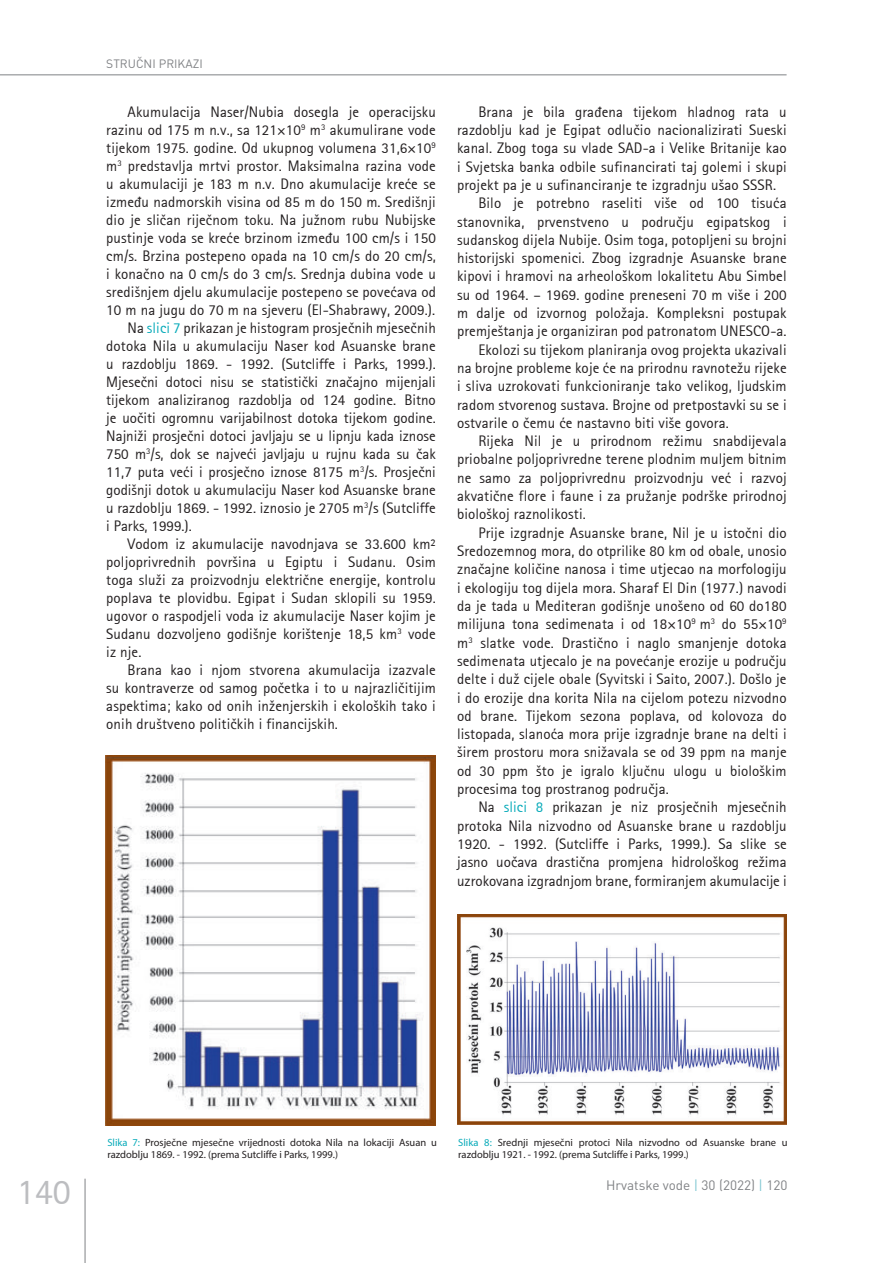
<style>
.page{position:relative;width:893px;height:1263px;background:#fff}
.page>*{position:absolute;margin:0;border:0;box-sizing:border-box;transform-origin:0 0}
.t1{font:36px "Agfa Rotis Sans Serif";color:#bcbdc0}
.t2{font:15px "Agfa Rotis Sans Serif";letter-spacing:.01em;color:#231f20}
.t3{font:13.5px "DIN Pro";color:#808285}
.t4{font:12px "DIN Pro";color:#808285}
.t5{font:10.5px/12px "Myriad Pro";color:#231f20}
.s1{color:#07aab9}
.s2{color:#7dc6d1}
</style>
<div class="page">
<hr style="left:85px;top:1179px;width:1px;height:84px;background:#808285">
<hr style="left:0;top:75px;width:787px;height:1px;background:#808285">
<img style="left:106px;top:756px;width:330px;height:370px">
<img style="left:457px;top:914px;width:330px;height:211px">
<p class="t4" style="left:106px;top:55px;width:98px">STRUČNI PRIKAZI</p>
<p class="t2" style="left:128px;top:103px;width:310px">Akumulacija Naser/Nubia dosegla je operacijsku</p>
<p class="t2" style="left:106px;top:121px;width:331px">razinu od 175 m n.v., sa 121×10<sup>9</sup> m<sup>3</sup> akumulirane vode</p>
<p class="t2" style="left:106px;top:139px;width:331px">tijekom 1975. godine. Od ukupnog volumena 31,6×10<sup>9</sup></p>
<p class="t2" style="left:106px;top:157px;width:331px">m<sup>3</sup> predstavlja mrtvi prostor. Maksimalna razina vode</p>
<p class="t2" style="left:106px;top:175px;width:331px">u akumulaciji je 183 m n.v. Dno akumulacije kreće se</p>
<p class="t2" style="left:106px;top:193px;width:331px">između nadmorskih visina od 85 m do 150 m. Središnji</p>
<p class="t2" style="left:106px;top:211px;width:331px">dio je sličan riječnom toku. Na južnom rubu Nubijske</p>
<p class="t2" style="left:106px;top:229px;width:331px">pustinje voda se kreće brzinom između 100 cm/s i 150</p>
<p class="t2" style="left:106px;top:247px;width:331px">cm/s. Brzina postepeno opada na 10 cm/s do 20 cm/s,</p>
<p class="t2" style="left:106px;top:265px;width:331px">i konačno na 0 cm/s do 3 cm/s. Srednja dubina vode u</p>
<p class="t2" style="left:106px;top:283px;width:331px">središnjem djelu akumulacije postepeno se povećava od</p>
<p class="t2" style="left:106px;top:301px;width:330px">10 m na jugu do 70 m na sjeveru (El-Shabrawy, 2009.).</p>
<p class="t2" style="left:128px;top:319px;width:310px">Na <span class="s1">slici 7</span> prikazan je histogram prosječnih mjesečnih</p>
<p class="t2" style="left:106px;top:337px;width:331px">dotoka Nila u akumulaciju Naser kod Asuanske brane</p>
<p class="t2" style="left:106px;top:355px;width:331px">u razdoblju 1869. - 1992. (Sutcliffe i Parks, 1999.).</p>
<p class="t2" style="left:106px;top:373px;width:331px">Mjesečni dotoci nisu se statistički značajno mijenjali</p>
<p class="t2" style="left:106px;top:391px;width:331px">tijekom analiziranog razdoblja od 124 godine. Bitno</p>
<p class="t2" style="left:106px;top:409px;width:331px">je uočiti ogromnu varijabilnost dotoka tijekom godine.</p>
<p class="t2" style="left:106px;top:427px;width:331px">Najniži prosječni dotoci javljaju se u lipnju kada iznose</p>
<p class="t2" style="left:106px;top:445px;width:331px">750 m<sup>3</sup>/s, dok se najveći javljaju u rujnu kada su čak</p>
<p class="t2" style="left:106px;top:463px;width:331px">11,7 puta veći i prosječno iznose 8175 m<sup>3</sup>/s. Prosječni</p>
<p class="t2" style="left:106px;top:481px;width:331px">godišnji dotok u akumulaciju Naser kod Asuanske brane</p>
<p class="t2" style="left:106px;top:499px;width:331px">u razdoblju 1869. - 1992. iznosio je 2705 m<sup>3</sup>/s (Sutcliffe</p>
<p class="t2" style="left:106px;top:517px;width:87px">i Parks, 1999.).</p>
<p class="t2" style="left:128px;top:535px;width:310px">Vodom iz akumulacije navodnjava se 33.600 km²</p>
<p class="t2" style="left:106px;top:553px;width:331px">poljoprivrednih površina u Egiptu i Sudanu. Osim</p>
<p class="t2" style="left:106px;top:571px;width:331px">toga služi za proizvodnju električne energije, kontrolu</p>
<p class="t2" style="left:106px;top:589px;width:331px">poplava te plovidbu. Egipat i Sudan sklopili su 1959.</p>
<p class="t2" style="left:106px;top:607px;width:331px">ugovor o raspodjeli voda iz akumulacije Naser kojim je</p>
<p class="t2" style="left:106px;top:625px;width:331px">Sudanu dozvoljeno godišnje korištenje 18,5 km<sup>3</sup> vode</p>
<p class="t2" style="left:106px;top:643px;width:37px">iz nje.</p>
<p class="t2" style="left:128px;top:661px;width:310px">Brana kao i njom stvorena akumulacija izazvale</p>
<p class="t2" style="left:106px;top:679px;width:331px">su kontraverze od samog početka i to u najrazličitijim</p>
<p class="t2" style="left:106px;top:697px;width:331px">aspektima; kako od onih inženjerskih i ekoloških tako i</p>
<p class="t2" style="left:106px;top:715px;width:233px">onih društveno političkih i financijskih.</p>
<p class="t2" style="left:478px;top:103px;width:310px">Brana je bila građena tijekom hladnog rata u</p>
<p class="t2" style="left:457px;top:121px;width:331px">razdoblju kad je Egipat odlučio nacionalizirati Sueski</p>
<p class="t2" style="left:457px;top:139px;width:331px">kanal. Zbog toga su vlade SAD-a i Velike Britanije kao</p>
<p class="t2" style="left:457px;top:158px;width:331px">i Svjetska banka odbile sufinancirati taj golemi i skupi</p>
<p class="t2" style="left:457px;top:176px;width:321px">projekt pa je u sufinanciranje te izgradnju ušao SSSR.</p>
<p class="t2" style="left:478px;top:194px;width:310px">Bilo je potrebno raseliti više od 100 tisuća</p>
<p class="t2" style="left:457px;top:212px;width:331px">stanovnika, prvenstveno u području egipatskog i</p>
<p class="t2" style="left:457px;top:231px;width:331px">sudanskog dijela Nubije. Osim toga, potopljeni su brojni</p>
<p class="t2" style="left:457px;top:249px;width:331px">historijski spomenici. Zbog izgradnje Asuanske brane</p>
<p class="t2" style="left:457px;top:267px;width:331px">kipovi i hramovi na arheološkom lokalitetu Abu Simbel</p>
<p class="t2" style="left:457px;top:286px;width:331px">su od 1964. – 1969. godine preneseni 70 m više i 200</p>
<p class="t2" style="left:457px;top:304px;width:331px">m dalje od izvornog položaja. Kompleksni postupak</p>
<p class="t2" style="left:457px;top:322px;width:331px">premještanja je organiziran pod patronatom UNESCO-a.</p>
<p class="t2" style="left:478px;top:341px;width:310px">Ekolozi su tijekom planiranja ovog projekta ukazivali</p>
<p class="t2" style="left:457px;top:359px;width:331px">na brojne probleme koje će na prirodnu ravnotežu rijeke</p>
<p class="t2" style="left:457px;top:377px;width:331px">i sliva uzrokovati funkcioniranje tako velikog, ljudskim</p>
<p class="t2" style="left:457px;top:395px;width:331px">radom stvorenog sustava. Brojne od pretpostavki su se i</p>
<p class="t2" style="left:457px;top:414px;width:273px">ostvarile o čemu će nastavno biti više govora.</p>
<p class="t2" style="left:478px;top:432px;width:310px">Rijeka Nil je u prirodnom režimu snabdijevala</p>
<p class="t2" style="left:457px;top:450px;width:331px">priobalne poljoprivredne terene plodnim muljem bitnim</p>
<p class="t2" style="left:457px;top:469px;width:331px">ne samo za poljoprivrednu proizvodnju već i razvoj</p>
<p class="t2" style="left:457px;top:487px;width:331px">akvatične flore i faune i za pružanje podrške prirodnoj</p>
<p class="t2" style="left:457px;top:505px;width:130px">biološkoj raznolikosti.</p>
<p class="t2" style="left:478px;top:524px;width:310px">Prije izgradnje Asuanske brane, Nil je u istočni dio</p>
<p class="t2" style="left:457px;top:542px;width:331px">Sredozemnog mora, do otprilike 80 km od obale, unosio</p>
<p class="t2" style="left:457px;top:560px;width:331px">značajne količine nanosa i time utjecao na morfologiju</p>
<p class="t2" style="left:457px;top:578px;width:331px">i ekologiju tog dijela mora. Sharaf El Din (1977.) navodi</p>
<p class="t2" style="left:457px;top:597px;width:331px">da je tada u Mediteran godišnje unošeno od 60 do180</p>
<p class="t2" style="left:457px;top:615px;width:331px">milijuna tona sedimenata i od 18×10<sup>9</sup> m<sup>3</sup> do 55×10<sup>9</sup></p>
<p class="t2" style="left:457px;top:633px;width:331px">m<sup>3</sup> slatke vode. Drastično i naglo smanjenje dotoka</p>
<p class="t2" style="left:457px;top:652px;width:331px">sedimenata utjecalo je na povećanje erozije u području</p>
<p class="t2" style="left:457px;top:670px;width:331px">delte i duž cijele obale (Syvitski i Saito, 2007.). Došlo je</p>
<p class="t2" style="left:457px;top:688px;width:331px">i do erozije dna korita Nila na cijelom potezu nizvodno</p>
<p class="t2" style="left:457px;top:707px;width:331px">od brane. Tijekom sezona poplava, od kolovoza do</p>
<p class="t2" style="left:457px;top:725px;width:331px">listopada, slanoća mora prije izgradnje brane na delti i</p>
<p class="t2" style="left:457px;top:743px;width:331px">širem prostoru mora snižavala se od 39 ppm na manje</p>
<p class="t2" style="left:457px;top:762px;width:331px">od 30 ppm što je igralo ključnu ulogu u biološkim</p>
<p class="t2" style="left:457px;top:780px;width:213px">procesima tog prostranog područja.</p>
<p class="t2" style="left:478px;top:798px;width:310px">Na <span class="s1">slici 8</span> prikazan je niz prosječnih mjesečnih</p>
<p class="t2" style="left:457px;top:816px;width:331px">protoka Nila nizvodno od Asuanske brane u razdoblju</p>
<p class="t2" style="left:457px;top:835px;width:331px">1920. - 1992. (Sutcliffe i Parks, 1999.). Sa slike se</p>
<p class="t2" style="left:457px;top:853px;width:331px">jasno uočava drastična promjena hidrološkog režima</p>
<p class="t2" style="left:457px;top:871px;width:331px">uzrokovana izgradnjom brane, formiranjem akumulacije i</p>
<h1 class="t1" style="left:17px;top:1170px;width:55px">140</h1>
<p class="t5" style="left:107px;top:1136px;width:331px"><span class="s1">Slika 7:</span> Prosječne mjesečne vrijednosti dotoka Nila na lokaciji Asuan u razdoblju 1869. - 1992. (prema Sutcliffe i Parks, 1999.)</p>
<p class="t5" style="left:458px;top:1136px;width:331px"><span class="s1">Slika 8:</span> Srednji mjesečni protoci Nila nizvodno od Asuanske brane u razdoblju 1921. - 1992. (prema Sutcliffe i Parks, 1999.)</p>
<p class="t3" style="left:606px;top:1176px;width:183px">Hrvatske vode <span class="s2">|</span> 30 (2022) <span class="s2">|</span> 120</p>
</div>
